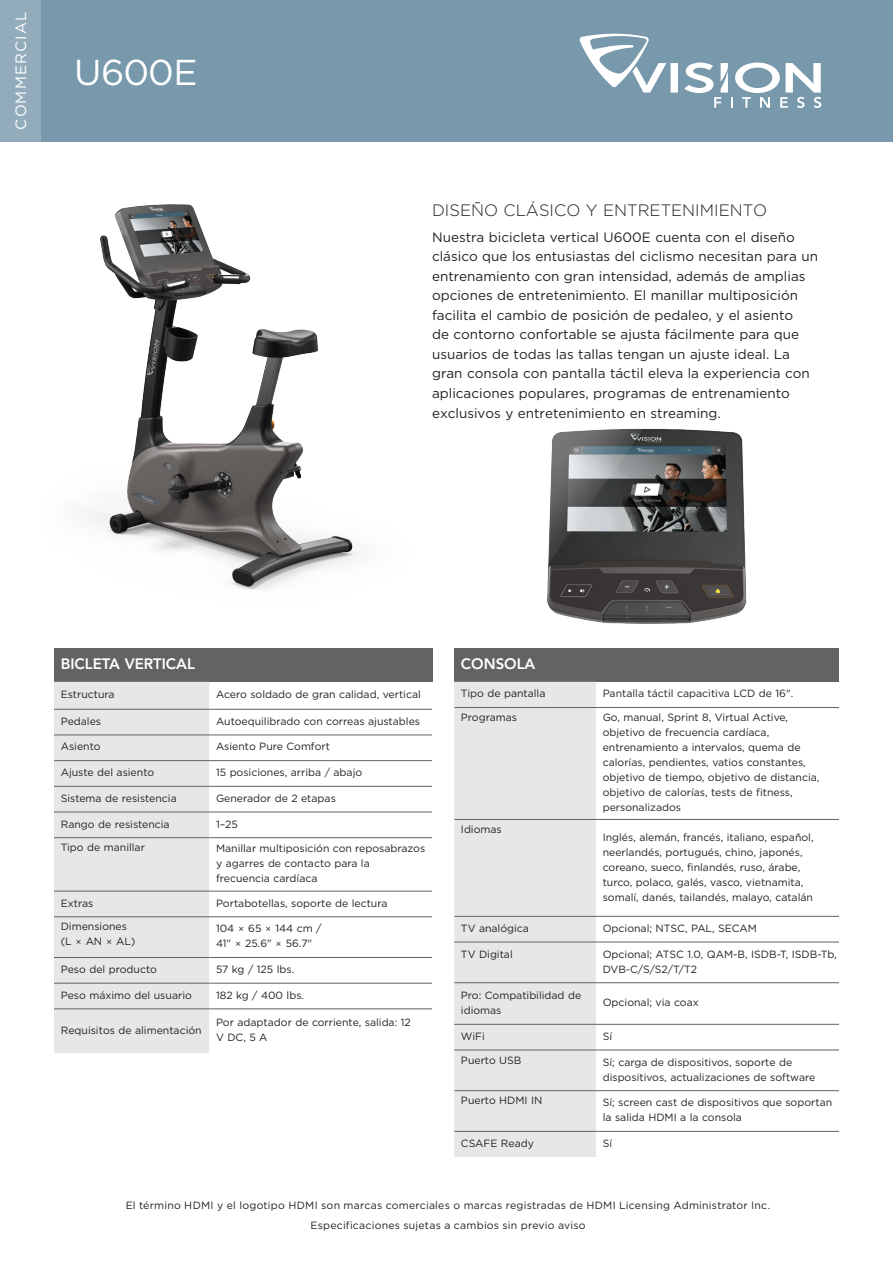
<style>
.page{position:relative;width:893px;height:1263px;background:#fff}
.page>*{position:absolute;margin:0;border:0;box-sizing:border-box;transform-origin:0 0}
.t1{font:36px "Gotham";letter-spacing:-.02em;color:#fff}
.Body_Text_-Avenir{font:300 16.5px "Gotham";color:#231f20}
.Table_-_Heading{font:800 15px "Avenir LT Std";color:#fff}
.t2{font:15px "Gotham";letter-spacing:.075em;color:#fff}
.Body_Text_-Avenir-2{font:13.5px/19.5px "Gotham";color:#231f20}
.Table_-_Right_Column{font:10.5px/15px "Gotham";color:#231f20}
.Table_-_Left_Column{font:10.5px/15px "Gotham";color:#231f20}
.Content_-_Bullets{font:10.5px "Gotham";letter-spacing:.02em;color:#231f20}
.Table_-_Right_Column-2{font:10.5px "Gotham";letter-spacing:.025em;color:#231f20}
.Table_Left_-_Avenir{font:10.5px "Gotham";color:#231f20}
.s1{font-family:"Avenir LT Std"}
</style>
<div class="page">
<div style="left:0;top:0;width:893px;height:142px;background:#7898ac"></div>
<div style="left:0;top:0;width:40px;height:142px;background:#93acbc"></div>
<svg style="left:580px;top:34px;width:241px;height:74px"></svg>
<img style="left:86px;top:204px;width:273px;height:386px">
<img style="left:547px;top:428px;width:200px;height:196px">
<div style="left:54px;top:648px;width:378px;height:34px;background:#636366"></div>
<div style="left:54px;top:682px;width:155px;height:371px;background:#e6e7e9"></div>
<hr style="left:54px;top:709px;width:155px;height:1px;background:#636366">
<hr style="left:209px;top:709px;width:223px;height:1px;background:#636366">
<hr style="left:54px;top:735px;width:155px;height:1px;background:#636366">
<hr style="left:209px;top:735px;width:223px;height:1px;background:#636366">
<hr style="left:54px;top:957px;width:155px;height:1px;background:#636366">
<hr style="left:209px;top:957px;width:223px;height:1px;background:#636366">
<hr style="left:54px;top:983px;width:155px;height:1px;background:#636366">
<hr style="left:209px;top:983px;width:223px;height:1px;background:#636366">
<hr style="left:54px;top:1008px;width:155px;height:1px;background:#636366">
<hr style="left:209px;top:1008px;width:223px;height:1px;background:#636366">
<hr style="left:54px;top:760px;width:155px;height:1px;background:#636366">
<hr style="left:209px;top:760px;width:223px;height:1px;background:#636366">
<hr style="left:54px;top:786px;width:155px;height:1px;background:#636366">
<hr style="left:209px;top:786px;width:223px;height:1px;background:#636366">
<hr style="left:54px;top:812px;width:155px;height:1px;background:#636366">
<hr style="left:209px;top:812px;width:223px;height:1px;background:#636366">
<hr style="left:54px;top:837px;width:155px;height:1px;background:#636366">
<hr style="left:209px;top:837px;width:223px;height:1px;background:#636366">
<hr style="left:54px;top:891px;width:155px;height:1px;background:#636366">
<hr style="left:209px;top:891px;width:223px;height:1px;background:#636366">
<hr style="left:54px;top:916px;width:155px;height:1px;background:#636366">
<hr style="left:209px;top:916px;width:223px;height:1px;background:#636366">
<div style="left:454px;top:648px;width:385px;height:34px;background:#636366"></div>
<div style="left:454px;top:682px;width:142px;height:475px;background:#e6e7e9"></div>
<hr style="left:454px;top:707px;width:142px;height:1px;background:#636366">
<hr style="left:596px;top:707px;width:243px;height:1px;background:#636366">
<hr style="left:454px;top:819px;width:142px;height:1px;background:#636366">
<hr style="left:596px;top:819px;width:243px;height:1px;background:#636366">
<hr style="left:454px;top:916px;width:142px;height:1px;background:#636366">
<hr style="left:596px;top:916px;width:243px;height:1px;background:#636366">
<hr style="left:454px;top:942px;width:142px;height:1px;background:#636366">
<hr style="left:596px;top:942px;width:243px;height:1px;background:#636366">
<hr style="left:454px;top:982px;width:142px;height:1px;background:#636366">
<hr style="left:596px;top:982px;width:243px;height:1px;background:#636366">
<hr style="left:454px;top:1024px;width:142px;height:1px;background:#636366">
<hr style="left:596px;top:1024px;width:243px;height:1px;background:#636366">
<hr style="left:454px;top:1050px;width:142px;height:1px;background:#636366">
<hr style="left:596px;top:1050px;width:243px;height:1px;background:#636366">
<hr style="left:454px;top:1090px;width:142px;height:1px;background:#636366">
<hr style="left:596px;top:1090px;width:243px;height:1px;background:#636366">
<hr style="left:454px;top:1131px;width:142px;height:1px;background:#636366">
<hr style="left:596px;top:1131px;width:243px;height:1px;background:#636366">
<h3 class="t2" style="left:11px;top:130px;width:119px;rotate:-90deg">COMMERCIAL</h3>
<p class="t1" style="left:74px;top:49px;width:125px">U600E</p>
<p class="Body_Text_-Avenir" style="left:432px;top:199px;width:337px">DISEÑO CLÁSICO Y ENTRETENIMIENTO</p>
<p class="Body_Text_-Avenir-2" style="left:432px;top:227px;width:387px">Nuestra bicicleta vertical U600E cuenta con el diseño clásico que los entusiastas del ciclismo necesitan para un entrenamiento con gran intensidad, además de amplias opciones de entretenimiento. El manillar multiposición facilita el cambio de posición de pedaleo, y el asiento<br>de contorno confortable se ajusta fácilmente para que usuarios de todas las tallas tengan un ajuste ideal. La gran consola con pantalla táctil eleva la experiencia con aplicaciones populares, programas de entrenamiento exclusivos y entretenimiento en streaming.</p>
<p class="Table_-_Heading" style="left:61px;top:655px;width:136px">BICLETA VERTICAL</p>
<p class="Table_-_Left_Column" style="left:61px;top:687px;width:55px">Estructura</p>
<p class="Table_-_Right_Column" style="left:216px;top:687px;width:206px">Acero soldado de gran calidad, vertical</p>
<p class="Table_-_Left_Column" style="left:61px;top:713px;width:42px">Pedales</p>
<p class="Table_-_Right_Column" style="left:216px;top:713px;width:206px">Autoequilibrado con correas ajustables</p>
<p class="Table_-_Left_Column" style="left:61px;top:739px;width:41px">Asiento</p>
<p class="Table_-_Right_Column" style="left:216px;top:739px;width:115px">Asiento Pure Comfort</p>
<p class="Table_-_Left_Column" style="left:61px;top:765px;width:95px">Ajuste del asiento</p>
<p class="Table_-_Right_Column" style="left:216px;top:765px;width:148px">15 posiciones, arriba / abajo</p>
<p class="Table_-_Left_Column" style="left:61px;top:790px;width:118px">Sistema de resistencia</p>
<p class="Table_-_Right_Column" style="left:216px;top:790px;width:121px">Generador de 2 etapas</p>
<p class="Table_-_Left_Column" style="left:61px;top:816px;width:110px">Rango de resistencia</p>
<p class="Table_-_Right_Column" style="left:216px;top:816px;width:24px">1–25</p>
<p class="Table_-_Left_Column" style="left:61px;top:840px;width:86px">Tipo de manillar</p>
<p class="Table_-_Right_Column" style="left:216px;top:841px;width:211px">Manillar multiposición con reposabrazos y agarres de contacto para la frecuencia cardíaca</p>
<p class="Table_-_Left_Column" style="left:61px;top:895px;width:34px">Extras</p>
<p class="Table_-_Right_Column" style="left:216px;top:895px;width:173px">Portabotellas, soporte de lectura</p>
<p class="Table_Left_-_Avenir" style="left:61px;top:920px;width:68px">Dimensiones</p>
<p class="Table_Left_-_Avenir" style="left:61px;top:935px;width:76px">(L <span class="s1">×</span> AN <span class="s1">×</span> AL)</p>
<p class="Table_-_Right_Column" style="left:216px;top:921px;width:107px">104 <span class="s1">×</span> 65 <span class="s1">×</span> 144 cm /</p>
<p class="Table_-_Right_Column" style="left:216px;top:936px;width:98px">41" <span class="s1">×</span> 25.6" <span class="s1">×</span> 56.7"</p>
<p class="Table_-_Left_Column" style="left:61px;top:961px;width:98px">Peso del producto</p>
<p class="Table_-_Right_Column" style="left:216px;top:961px;width:80px">57 kg / 125 lbs.</p>
<p class="Table_-_Left_Column" style="left:61px;top:987px;width:133px">Peso máximo del usuario</p>
<p class="Table_-_Right_Column" style="left:216px;top:987px;width:90px">182 kg / 400 lbs.</p>
<p class="Table_Left_-_Avenir" style="left:61px;top:1023px;width:142px">Requisitos de alimentación</p>
<p class="Table_-_Right_Column" style="left:216px;top:1015px;width:196px">Por adaptador de corriente, salida: 12<br>V DC, 5 A</p>
<p class="Table_-_Heading" style="left:461px;top:655px;width:76px">CONSOLA</p>
<p class="Table_-_Left_Column" style="left:461px;top:686px;width:86px">Tipo de pantalla</p>
<p class="Table_-_Right_Column" style="left:603px;top:686px;width:192px">Pantalla táctil capacitiva LCD de 16".</p>
<p class="Table_-_Left_Column" style="left:461px;top:710px;width:58px">Programas</p>
<p class="Table_-_Right_Column" style="left:603px;top:710px;width:218px">Go, manual, Sprint 8, Virtual Active, objetivo de frecuencia cardíaca, entrenamiento a intervalos, quema de calorías, pendientes, vatios constantes, objetivo de tiempo, objetivo de distancia, objetivo de calorías, tests de fitness, personalizados</p>
<p class="Table_-_Left_Column" style="left:461px;top:822px;width:42px">Idiomas</p>
<p class="Table_-_Right_Column" style="left:603px;top:829px;width:212px">Inglés, alemán, francés, italiano, español, neerlandés, portugués, chino, japonés, coreano, sueco, finlandés, ruso, árabe, turco, polaco, galés, vasco, vietnamita, somalí, danés, tailandés, malayo, catalán</p>
<p class="Table_-_Left_Column" style="left:461px;top:920px;width:70px">TV analógica</p>
<p class="Table_-_Right_Column" style="left:603px;top:920px;width:156px">Opcional; NTSC, PAL, SECAM</p>
<p class="Table_-_Left_Column" style="left:461px;top:946px;width:53px">TV Digital</p>
<p class="Table_-_Right_Column" style="left:603px;top:946px;width:236px">Opcional; ATSC 1.0, QAM-B, ISDB-T, ISDB-Tb,<br>DVB-C/S/S2/T/T2</p>
<p class="Table_-_Left_Column" style="left:461px;top:987px;width:122px">Pro: Compatibilidad de idiomas</p>
<p class="Table_-_Right_Column" style="left:603px;top:995px;width:98px">Opcional; via coax</p>
<p class="Table_-_Left_Column" style="left:461px;top:1028px;width:25px">WiFi</p>
<p class="Table_-_Right_Column" style="left:603px;top:1028px;width:11px">Sí</p>
<p class="Table_-_Left_Column" style="left:461px;top:1052px;width:62px">Puerto USB</p>
<p class="Table_-_Right_Column" style="left:603px;top:1054px;width:214px">Sí; carga de dispositivos, soporte de dispositivos, actualizaciones de software</p>
<p class="Table_-_Left_Column" style="left:461px;top:1093px;width:83px">Puerto HDMI IN</p>
<p class="Table_-_Right_Column" style="left:603px;top:1095px;width:231px">Sí; screen cast de dispositivos que soportan la salida HDMI a la consola</p>
<p class="Table_-_Left_Column" style="left:461px;top:1135px;width:74px">CSAFE Ready</p>
<p class="Table_-_Right_Column" style="left:603px;top:1135px;width:11px">Sí</p>
<p class="Content_-_Bullets" style="left:126px;top:1199px;width:646px">El término HDMI y el logotipo HDMI son marcas comerciales o marcas registradas de HDMI Licensing Administrator Inc.</p>
<p class="Content_-_Bullets" style="left:310px;top:1218px;width:277px">Especificaciones sujetas a cambios sin previo aviso</p>
<p class="Table_-_Right_Column-2" style="left:138px;top:1199px;width:618px">The term HDMI and the HDMI Logo are trademarks or registered trademarks of HDMI Licensing Administrator, Inc.</p>
</div>
